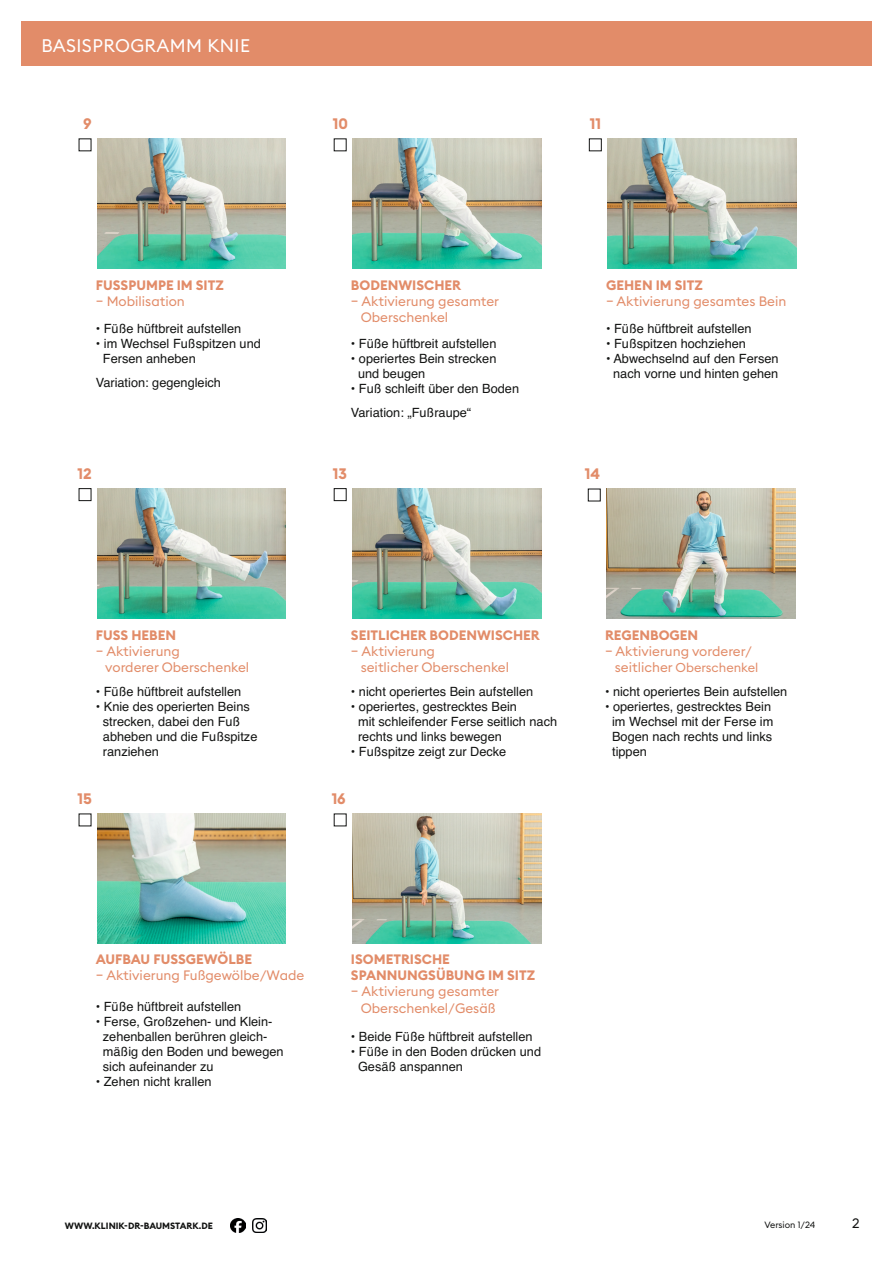
<style>
.page{position:relative;width:893px;height:1263px;background:#fff}
.page>*{position:absolute;margin:0;border:0;box-sizing:border-box;transform-origin:0 0}
._01_Bold_28pt{font:18px "Euclid Square";letter-spacing:.025em;color:#fff}
.t1{font:700 15px "Euclid Square";color:#e28c69}
.t2{font:13.5px "Euclid Square";color:#e28c69}
.t3{font:700 13.5px "Euclid Square";color:#e28c69}
.t4{font:13.5px "Euclid Square";color:#131413}
.t5{font:12.75px/15px "Helvetica";color:#131413}
.t6{font:12.75px "Euclid Square";color:#e28c69}
.t7{font:700 9px "Euclid Square";color:#131413}
.t8{font:9px "Euclid Square";color:#131413}
.s1{font-size:13.5px}
</style>
<div class="page">
<div style="left:21px;top:21px;width:851px;height:45px;background:#e28c69"></div>
<img style="left:252px;top:1218px;width:14px;height:14px">
<img style="left:231px;top:1218px;width:14px;height:14px">
<img style="left:97px;top:138px;width:189px;height:131px">
<img style="left:97px;top:488px;width:189px;height:130px">
<img style="left:97px;top:813px;width:189px;height:131px">
<img style="left:352px;top:138px;width:189px;height:131px">
<img style="left:352px;top:488px;width:189px;height:130px">
<img style="left:352px;top:813px;width:189px;height:131px">
<img style="left:607px;top:138px;width:189px;height:131px">
<div style="left:79px;top:488px;width:12px;height:13px;border:1px solid #131413"></div>
<div style="left:334px;top:488px;width:13px;height:13px;border:1px solid #131413"></div>
<div style="left:589px;top:138px;width:13px;height:13px;border:1px solid #131413"></div>
<img style="left:606px;top:489px;width:189px;height:130px">
<div style="left:588px;top:489px;width:13px;height:12px;border:1px solid #131413"></div>
<p class="_01_Bold_28pt" style="left:41px;top:34px;width:210px">BASISPROGRAMM KNIE</p>
<p class="t1" style="left:83px;top:114px;width:10px">9</p>
<p class="t1" style="left:333px;top:114px;width:17px">10</p>
<p class="t1" style="left:590px;top:114px;width:13px">11</p>
<p class="t3" style="left:96px;top:276px;width:130px">FUSSPUMPE IM SITZ</p>
<p class="t2" style="left:96px;top:293px;width:91px">– Mobilisation</p>
<p class="t5" style="left:96px;top:321px;width:147px">• Füße hüftbreit aufstellen</p>
<p class="t5" style="left:96px;top:336px;width:167px">• im Wechsel Fußspitzen und</p>
<p class="t5" style="left:103px;top:351px;width:94px">Fersen anheben</p>
<p class="t5" style="left:96px;top:375px;width:127px">Variation: gegengleich</p>
<p class="t3" style="left:351px;top:276px;width:112px">BODENWISCHER</p>
<p class="t2" style="left:351px;top:293px;width:150px">– Aktivierung gesamter</p>
<p class="t2" style="left:361px;top:309px;width:89px">Oberschenkel</p>
<p class="t5" style="left:351px;top:336px;width:147px">• Füße hüftbreit aufstellen</p>
<p class="t5" style="left:351px;top:351px;width:147px">• operiertes Bein strecken</p>
<p class="t5" style="left:358px;top:366px;width:69px">und beugen</p>
<p class="t5" style="left:351px;top:381px;width:170px">• Fuß schleift über den Boden</p>
<p class="t5" style="left:351px;top:405px;width:122px">Variation: „Fußraupe“</p>
<p class="t3" style="left:606px;top:276px;width:98px">GEHEN IM SITZ</p>
<p class="t2" style="left:606px;top:293px;width:182px">– Aktivierung gesamtes Bein</p>
<p class="t5" style="left:606px;top:321px;width:147px">• Füße hüftbreit aufstellen</p>
<p class="t5" style="left:606px;top:336px;width:141px">• Fußspitzen hochziehen</p>
<p class="t5" style="left:606px;top:351px;width:174px;text-align:center">• Abwechselnd auf den Fersen nach vorne und hinten gehen</p>
<p class="t1" style="left:78px;top:464px;width:16px">12</p>
<p class="t1" style="left:333px;top:464px;width:16px">13</p>
<p class="t1" style="left:585px;top:464px;width:17px">14</p>
<p class="t3" style="left:96px;top:626px;width:82px">FUSS HEBEN</p>
<p class="t2" style="left:96px;top:642px;width:86px">– Aktivierung</p>
<p class="t2" style="left:105px;top:659px;width:146px">vorderer Oberschenkel</p>
<p class="t5" style="left:96px;top:684px;width:147px">• Füße hüftbreit aufstellen</p>
<p class="t5" style="left:96px;top:699px;width:155px">• Knie des operierten Beins</p>
<p class="t5" style="left:103px;top:714px;width:139px">strecken, dabei den Fuß</p>
<p class="t5" style="left:103px;top:729px;width:156px">abheben und die Fußspitze ranziehen</p>
<p class="t1" style="left:77px;top:789px;width:16px">15</p>
<p class="t3" style="left:351px;top:626px;width:190px">SEITLICHER BODENWISCHER</p>
<p class="t2" style="left:351px;top:642px;width:86px">– Aktivierung</p>
<p class="t2" style="left:361px;top:659px;width:150px">seitlicher Oberschenkel</p>
<p class="t5" style="left:351px;top:684px;width:184px">• nicht operiertes Bein aufstellen</p>
<p class="t5" style="left:351px;top:699px;width:168px">• operiertes, gestrecktes Bein</p>
<p class="t5" style="left:358px;top:714px;width:201px">mit schleifender Ferse seitlich nach rechts und links bewegen</p>
<p class="t5" style="left:351px;top:744px;width:157px">• Fußspitze zeigt zur Decke</p>
<p class="t1" style="left:332px;top:789px;width:16px">16</p>
<p class="t3" style="left:605px;top:626px;width:95px">REGENBOGEN</p>
<p class="t2" style="left:605px;top:642px;width:148px">– Aktivierung vorderer/</p>
<p class="t6" style="left:615px;top:659px;width:145px"><span class="s1">seitlicher</span> Oberschenkel</p>
<p class="t5" style="left:605px;top:684px;width:184px">• nicht operiertes Bein aufstellen</p>
<p class="t5" style="left:605px;top:699px;width:168px">• operiertes, gestrecktes Bein</p>
<p class="t5" style="left:612px;top:714px;width:163px">im Wechsel mit der Ferse im</p>
<p class="t5" style="left:612px;top:729px;width:162px">Bogen nach rechts und links tippen</p>
<p class="t3" style="left:96px;top:950px;width:158px">AUFBAU FUSSGEWÖLBE</p>
<p class="t2" style="left:96px;top:967px;width:210px">– Aktivierung Fußgewölbe/Wade</p>
<p class="t5" style="left:96px;top:999px;width:147px">• Füße hüftbreit aufstellen</p>
<p class="t5" style="left:96px;top:1014px;width:178px">• Ferse, Großzehen- und Klein-</p>
<p class="t5" style="left:103px;top:1029px;width:166px">zehenballen berühren gleich-</p>
<p class="t5" style="left:103px;top:1044px;width:182px">mäßig den Boden und bewegen sich aufeinander zu</p>
<p class="t5" style="left:96px;top:1074px;width:117px">• Zehen nicht krallen</p>
<p class="t3" style="left:351px;top:950px;width:100px">ISOMETRISCHE</p>
<p class="t3" style="left:351px;top:967px;width:186px">SPANNUNGSÜBUNG IM SITZ</p>
<p class="t2" style="left:351px;top:983px;width:150px">– Aktivierung gesamter</p>
<p class="t2" style="left:361px;top:999px;width:136px">Oberschenkel/Gesäß</p>
<p class="t5" style="left:351px;top:1029px;width:183px">• Beide Füße hüftbreit aufstellen</p>
<p class="t5" style="left:358px;top:1044px;width:185px;text-indent:-7px">• Füße in den Boden drücken und<br>Gesäß anspannen</p>
<p class="t7" style="left:65px;top:1220px;width:150px">WWW.KLINIK-DR-BAUMSTARK.DE</p>
<p class="t8" style="left:764px;top:1219px;width:53px">Version 1/24</p>
<p class="t4" style="left:852px;top:1215px;width:9px">2</p>
</div>
